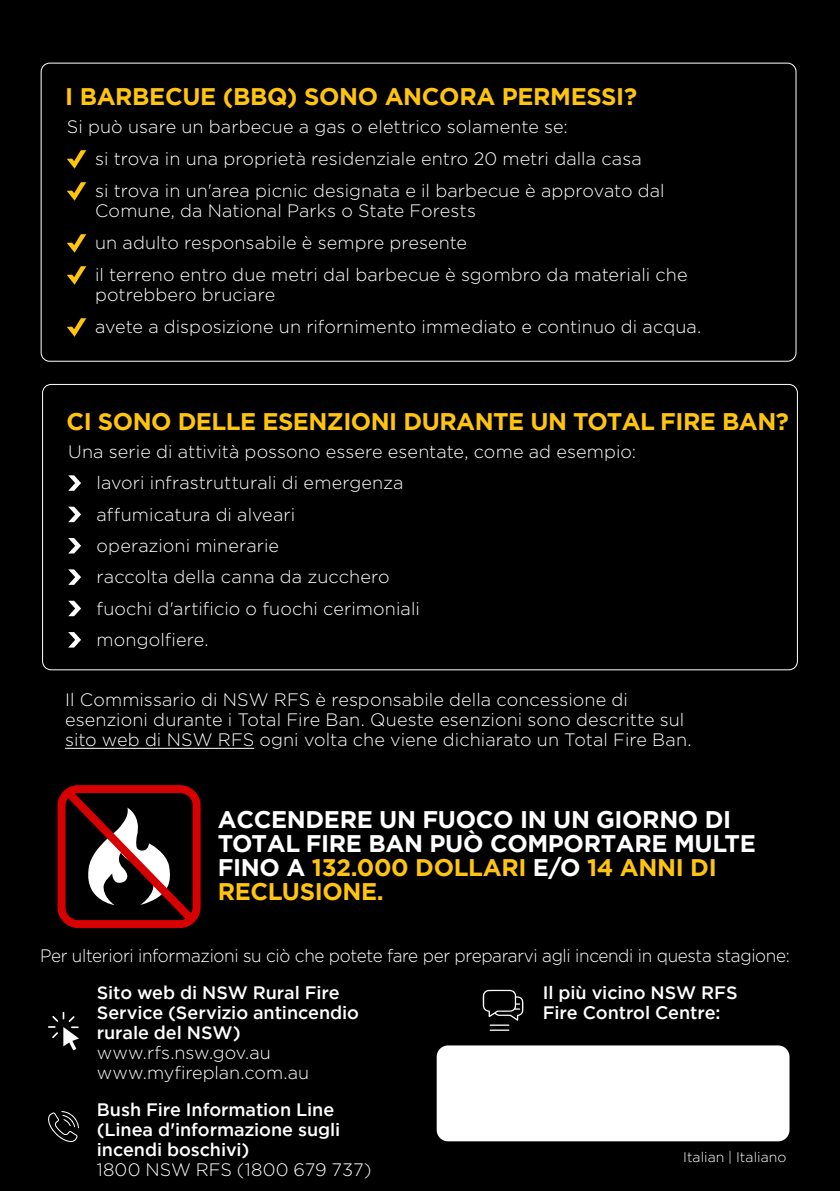
<style>
.page{position:relative;width:840px;height:1191px;background:#fff}
.page>*{position:absolute;margin:0;border:0;box-sizing:border-box;transform-origin:0 0}
.t1{font:700 24px/24px "Gotham";letter-spacing:-.015em;color:#fff}
.t2{font:700 24px "Gotham";letter-spacing:-.02em;color:#fec40e}
.Bullets_-_new{font:300 18px/20px "Gotham";letter-spacing:.005em;color:#fff}
._02_Body{font:300 18px/20px "Gotham";letter-spacing:.005em;color:#fff}
._02_Bullets{font:500 18px/20px "Gotham";letter-spacing:-.005em;color:#fff}
._02_Bullets-2{font:300 18px/20px "Gotham";letter-spacing:.005em;color:#fff}
._00_BODY_SMALL__P{font:300 18px "Gotham";letter-spacing:-.02em;color:#fff;scale:.95 1}
._02_Bullets-3{font:300 14px "Gotham";letter-spacing:.005em;color:#fff}
.s1{color:#fec40e}
</style>
<div class="page">
<div style="left:0;top:0;width:839px;height:1191px;background:#000"></div>
<svg style="left:482px;top:989px;width:41px;height:41px"></svg>
<svg style="left:48px;top:1011px;width:31px;height:39px"></svg>
<svg style="left:48px;top:1111px;width:31px;height:31px"></svg>
<div style="left:436px;top:1045px;width:353px;height:96px;background:#fff;border-radius:11px"></div>
<svg style="left:67px;top:150px;width:19px;height:19px"></svg>
<svg style="left:67px;top:182px;width:19px;height:19px"></svg>
<svg style="left:67px;top:234px;width:19px;height:19px"></svg>
<svg style="left:67px;top:266px;width:19px;height:19px"></svg>
<svg style="left:67px;top:318px;width:19px;height:19px"></svg>
<svg style="left:57px;top:785px;width:144px;height:144px"></svg>
<svg style="left:68px;top:475px;width:13px;height:16px"></svg>
<svg style="left:68px;top:507px;width:13px;height:15px"></svg>
<svg style="left:68px;top:538px;width:13px;height:15px"></svg>
<svg style="left:68px;top:569px;width:13px;height:16px"></svg>
<svg style="left:68px;top:601px;width:13px;height:15px"></svg>
<svg style="left:68px;top:632px;width:13px;height:15px"></svg>
<hr style="left:65px;top:748px;width:189px;height:1px;background:#fff">
<p class="t2" style="left:65px;top:81px;width:573px">I BARBECUE (BBQ) SONO ANCORA PERMESSI?</p>
<p class="_02_Bullets-2" style="left:67px;top:116px;width:502px">Si può usare un barbecue a gas o elettrico solamente se:</p>
<p class="Bullets_-_new" style="left:95px;top:148px;width:548px">si trova in una proprietà residenziale entro 20 metri dalla casa</p>
<p class="Bullets_-_new" style="left:95px;top:180px;width:570px">si trova in un'area picnic designata e il barbecue è approvato dal<br>Comune, da National Parks o State Forests</p>
<p class="Bullets_-_new" style="left:95px;top:232px;width:373px">un adulto responsabile è sempre presente</p>
<p class="Bullets_-_new" style="left:95px;top:264px;width:593px">il terreno entro due metri dal barbecue è sgombro da materiali che potrebbero bruciare</p>
<p class="Bullets_-_new" style="left:95px;top:316px;width:607px">avete a disposizione un rifornimento immediato e continuo di acqua.</p>
<p class="t2" style="left:66px;top:406px;width:723px">CI SONO DELLE ESENZIONI DURANTE UN TOTAL FIRE BAN?</p>
<p class="Bullets_-_new" style="left:68px;top:441px;width:569px">Una serie di attività possono essere esentate, come ad esempio:</p>
<p class="Bullets_-_new" style="left:96px;top:473px;width:308px">lavori infrastrutturali di emergenza</p>
<p class="Bullets_-_new" style="left:96px;top:504px;width:200px">affumicatura di alveari</p>
<p class="Bullets_-_new" style="left:96px;top:535px;width:184px">operazioni minerarie</p>
<p class="Bullets_-_new" style="left:96px;top:567px;width:294px">raccolta della canna da zucchero</p>
<p class="Bullets_-_new" style="left:96px;top:598px;width:325px">fuochi d'artificio o fuochi cerimoniali</p>
<p class="Bullets_-_new" style="left:96px;top:629px;width:113px">mongolfiere.</p>
<p class="_02_Body" style="left:65px;top:689px;width:627px">Il Commissario di NSW RFS è responsabile della concessione di esenzioni durante i Total Fire Ban. Queste esenzioni sono descritte sul sito web di NSW RFS ogni volta che viene dichiarato un Total Fire Ban.</p>
<p class="t1" style="left:218px;top:807px;width:539px">ACCENDERE UN FUOCO IN UN GIORNO DI<br>TOTAL FIRE BAN PUÒ COMPORTARE MULTE<br>FINO A <span class="s1">132.000 DOLLARI</span> E/O <span class="s1">14 ANNI DI<br>RECLUSIONE.</span></p>
<p class="_00_BODY_SMALL__P" style="left:40px;top:946px;width:790px">Per ulteriori informazioni su ciò che potete fare per prepararvi agli incendi in questa stagione:</p>
<p class="_02_Bullets" style="left:97px;top:982px;width:263px">Sito web di NSW Rural Fire<br>Service (Servizio antincendio rurale del NSW)</p>
<p class="_02_Bullets-2" style="left:97px;top:1042px;width:214px">www.rfs.nsw.gov.au www.myfireplan.com.au</p>
<p class="_02_Bullets" style="left:97px;top:1099px;width:245px">Bush Fire Information Line (Linea d'informazione sugli incendi boschivi)</p>
<p class="_02_Bullets-2" style="left:97px;top:1159px;width:276px">1800 NSW RFS (1800 679 737)</p>
<p class="_02_Bullets" style="left:542px;top:982px;width:196px">Il più vicino NSW RFS</p>
<p class="_02_Bullets" style="left:542px;top:1002px;width:179px">Fire Control Centre:</p>
<p class="_02_Bullets-3" style="left:682px;top:1149px;width:105px">Italian | Italiano</p>
</div>
